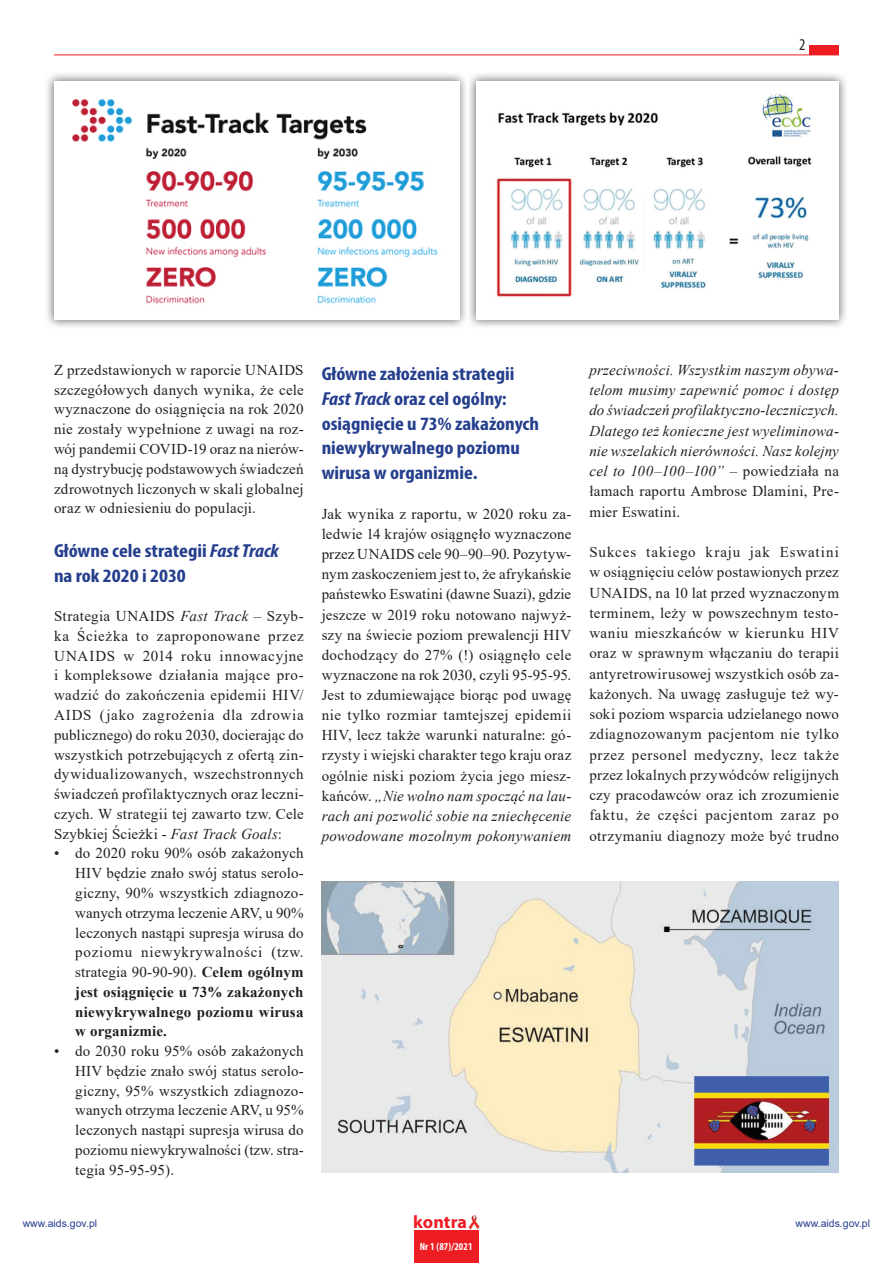
<style>
.page{position:relative;width:893px;height:1263px;background:#fff}
.page>*{position:absolute;margin:0;border:0;box-sizing:border-box;transform-origin:0 0}
.t1{font:700 condensed 18.9px/24.6px "Myriad Pro";color:#253f8e;scale:1.11 1}
.t2{font:700 18px "Myriad Pro";letter-spacing:.005em;color:#ee1d23}
.t3{font:condensed 16.5px "Myriad Pro";color:#231f20}
.t4{font:15px/19.8px "Times New Roman";letter-spacing:.01em;color:#231f20;text-align:justify}
.t5{font:italic 15px/20.2px "Times New Roman";letter-spacing:.01em;color:#231f20;text-align:justify}
.t6{font:10.5px "Arial";color:#253f8e}
.t7{font:700 condensed 10.5px "Myriad Pro";letter-spacing:.01em;color:#fff}
.s1{font-style:italic}
.s2{font-weight:700}
.s3{font-style:normal}
</style>
<div class="page">
<div style="left:414px;top:1230px;width:65px;height:33px;background:#ee1d23"></div>
<img style="left:468px;top:1215px;width:11px;height:14px">
<hr style="left:54px;top:55px;width:785px;height:1px;background:#ee1d23">
<div style="left:809px;top:45px;width:30px;height:10px;background:#ee1d23"></div>
<img style="left:47px;top:74px;width:799px;height:253px">
<div style="left:54px;top:81px;width:405px;height:239px;background:#fff"></div>
<img style="left:72px;top:99px;width:366px;height:205px">
<img style="left:467px;top:74px;width:1px;height:253px">
<div style="left:476px;top:81px;width:363px;height:238px;background:#fff"></div>
<img style="left:496px;top:94px;width:316px;height:203px">
<img style="left:322px;top:882px;width:517px;height:291px">
<p class="t3" style="left:799px;top:35px;width:8px">2</p>
<p class="t4" style="left:54px;top:360px;width:251px">Z przedstawionych w raporcie UNAIDS szczegółowych danych wynika, że cele wyznaczone do osiągnięcia na rok 2020 nie zostały wypełnione z uwagi na roz&shy;wój pandemii COVID-19 oraz na nierów&shy;ną dystrybucję podstawowych świadczeń zdrowotnych liczonych w skali globalnej oraz w odniesieniu do populacji.</p>
<p class="t1" style="left:54px;top:538px;width:204px">Główne cele strategii <span class="s1">Fast Track </span>na rok 2020 i 2030</p>
<p class="t4" style="left:54px;top:606px;width:251px">Strategia UNAIDS <span class="s1">Fast Track</span> – Szyb&shy;ka Ścieżka to zaproponowane przez UNAIDS w 2014 roku innowacyjne i kompleksowe działania mające pro&shy;wadzić do zakończenia epidemii HIV/ AIDS (jako zagrożenia dla zdrowia publicznego) do roku 2030, docierając do wszystkich potrzebujących z ofertą zin&shy;dywidualizowanych, wszechstronnych świadczeń profilaktycznych oraz leczni&shy;czych. W strategii tej zawarto tzw. Cele Szybkiej Ścieżki - <span class="s1">Fast Track Goals</span>:</p>
<p class="t4" style="left:75px;top:843px;width:230px;text-indent:-21px">• do 2020 roku 90% osób zakażonych HIV będzie znało swój status serolo&shy;giczny, 90% wszystkich zdiagnozo&shy;wanych otrzyma leczenie ARV, u 90% leczonych nastąpi supresja wirusa do poziomu niewykrywalności (tzw. strategia 90-90-90). <span class="s2">Celem ogólnym jest osiągnięcie u 73% zakażonych niewykrywalnego poziomu wirusa w organizmie.</span></p>
<p class="t4" style="left:75px;top:1041px;width:230px;text-indent:-21px">• do 2030 roku 95% osób zakażonych HIV będzie znało swój status serolo&shy;giczny, 95% wszystkich zdiagnozo&shy;wanych otrzyma leczenie ARV, u 95% leczonych nastąpi supresja wirusa do poziomu niewykrywalności (tzw. stra&shy;tegia 95-95-95).</p>
<p class="t1" style="left:322px;top:361px;width:197px">Główne założenia strategii<br><span class="s1">Fast Track</span> oraz cel ogólny: osiągnięcie u 73% zakażonych niewykrywalnego poziomu wirusa w organizmie.</p>
<p class="t4" style="left:322px;top:503px;width:251px">Jak wynika z raportu, w 2020 roku za&shy;ledwie 14 krajów osiągnęło wyznaczone przez UNAIDS cele 90–90–90. Pozytyw&shy;nym zaskoczeniem jest to, że afrykańskie państewko Eswatini (dawne Suazi), gdzie jeszcze w 2019 roku notowano najwyż&shy;szy na świecie poziom prewalencji HIV dochodzący do 27% (!) osiągnęło cele wyznaczone na rok 2030, czyli 95-95-95.<br>Jest to zdumiewające biorąc pod uwagę nie tylko rozmiar tamtejszej epidemii HIV, lecz także warunki naturalne: gó&shy;rzysty i wiejski charakter tego kraju oraz ogólnie niski poziom życia jego miesz&shy;kańców. <span class="s1">„Nie wolno nam spocząć na lau&shy;rach ani pozwolić sobie na zniechęcenie powodowane mozolnym pokonywaniem</span></p>
<p class="t6" style="left:23px;top:1216px;width:76px">www.aids.gov.pl</p>
<p class="t2" style="left:413px;top:1210px;width:55px">kontra</p>
<p class="t7" style="left:420px;top:1240px;width:54px">Nr 1 (87)/2021</p>
<p class="t5" style="left:589px;top:359px;width:251px">przeciwności. Wszystkim naszym obywa&shy;telom musimy zapewnić pomoc i dostęp do świadczeń profilaktyczno-leczniczych.<br>Dlatego też konieczne jest wyeliminowa&shy;nie wszelakich nierówności. Nasz kolejny cel to 100–100–100” <span class="s3">– powiedziała na łamach raportu Ambrose Dlamini, Pre&shy;mier Eswatini.</span></p>
<p class="t4" style="left:589px;top:542px;width:251px;line-height:20.2px">Sukces takiego kraju jak Eswatini w osiągnięciu celów postawionych przez UNAIDS, na 10 lat przed wyznaczonym terminem, leży w powszechnym testo&shy;waniu mieszkańców w kierunku HIV oraz w sprawnym włączaniu do terapii antyretrowirusowej wszystkich osób za&shy;każonych. Na uwagę zasługuje też wy&shy;soki poziom wsparcia udzielanego nowo zdiagnozowanym pacjentom nie tylko przez personel medyczny, lecz także przez lokalnych przywódców religijnych czy pracodawców oraz ich zrozumienie faktu, że części pacjentom zaraz po otrzymaniu diagnozy może być trudno</p>
<p class="t6" style="left:796px;top:1215px;width:76px">www.aids.gov.pl</p>
</div>
